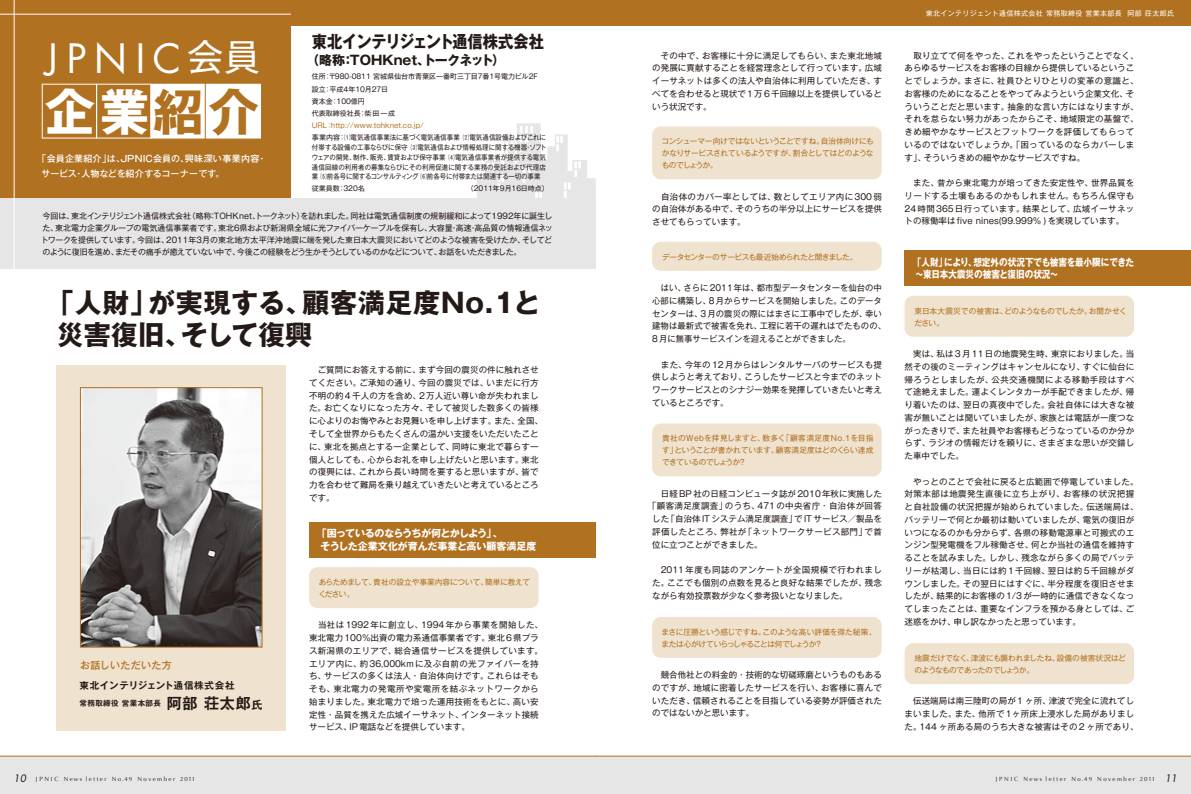
<style>
.page{position:relative;width:1191px;height:794px;background:#fff}
.page>*{position:absolute;margin:0;border:0;box-sizing:border-box;transform-origin:0 0}
.t1{font:49.8px "Gothic MB101 Pr 5 Bold 90 pv RKSJ H";color:#fff}
.t2{font:39.4px "Futura";letter-spacing:.205em;color:#fff}
.t3{font:27px/31.9px "Gothic MB101 Pr 5 Bold 90 pv RKSJ H";letter-spacing:.03em;color:#231916}
.t4{font:17px "Gothic MB101 Pr 5 Bold 90 pv RKSJ H";letter-spacing:-.03em;color:#231916;scale:.9 1}
.t5{font:13px "Gothic MB101 Pr 5 Bold 90 pv RKSJ H";color:#231916}
.t6{font:10px/12.4px "Gothic MB101 Pr 5 Bold 90 pv RKSJ H";color:#fff;scale:.86 1}
.t7{font:10px/12.4px "Gothic MB101 Pr 5 Bold 90 pv RKSJ H";letter-spacing:-.02em;color:#fff}
.t8{font:10px "Gothic MB101 Pr 5 Medium 90 pv RKSJ H";letter-spacing:.035em;color:#b07121}
.t9{font:9.5px "Gothic MB101 Pr 5 De Bold 90 pv RKSJ H";letter-spacing:.065em;color:#231916}
.t10{font:9px/14.9px "Gothic MB101 Pr 5 Medium 90 pv RKSJ H";letter-spacing:.02em;color:#fff}
.t11{font:8.5px/12.8px "Gothic MB101 Pr 5 Regular 90 pv RKSJ H";letter-spacing:.015em;color:#231916;text-align:justify}
.t12{font:8.5px "Gothic MB101 Pr 5 Regular 90 pv RKSJ H";letter-spacing:.04em;color:#231916}
.t13{font:8.5px "Gothic MB101 Pr 5 Regular 90 pv RKSJ H";letter-spacing:.035em;color:#231916}
.t14{font:8px/12px "Gothic MB101 Pr 5 Regular 90 pv RKSJ H";letter-spacing:-.045em;color:#231916;text-align:justify}
.t15{font:7.7px/11.9px "Gothic MB101 Pr 5 Regular 90 pv RKSJ H";letter-spacing:-.03em;color:#b07121}
.t16{font:7.7px "Gothic MB101 Pr 5 Regular 90 pv RKSJ H";letter-spacing:-.07em;color:#b07121}
.t17{font:7.5px "Gothic MB101 Pr 5 De Bold 90 pv RKSJ H";letter-spacing:.05em;color:#231916}
.t18{font:7px/9.9px "Gothic MB101 Pr 5 Regular 90 pv RKSJ H";color:#231916}
.t19{font:7px "Gothic MB101 Pr 5 Regular 90 pv RKSJ H";letter-spacing:.05em;color:#fff}
.t20{font:7px "Gothic MB101 Pr 5 Regular 90 pv RKSJ H";color:#b07121}
.t21{font:6px "Optima";letter-spacing:.25em;color:#231916}
.s1{font-family:"Gothic MB101 Pr 5 Regular 90 pv RKSJ H";font-size:36.7px}
.s2{color:#b07121}
.s3{font-size:15px}
.s4{font-size:11px}
.s5{font-family:"Futura";font-style:italic;font-size:10px}
</style>
<div class="page">
<div style="left:0;top:756px;width:595px;height:38px;background:#e6e6e7"></div>
<hr style="left:0;top:755px;width:595px;height:1px;background:#b07121">
<div style="left:0;top:0;width:291px;height:269px;background:#b07121"></div>
<div style="left:0;top:198px;width:595px;height:71px;background:#e6e6e7"></div>
<hr style="left:0;top:14px;width:291px;height:1px;background:#fff">
<hr style="left:14px;top:0;width:1px;height:282px;background:#fff">
<svg style="left:42px;top:83px;width:219px;height:56px"></svg>
<div style="left:291px;top:0;width:304px;height:25px;background:#b07121"></div>
<div style="left:595px;top:756px;width:596px;height:38px;background:#e6e6e7"></div>
<hr style="left:595px;top:755px;width:596px;height:1px;background:#b07121">
<svg style="left:477px;top:123px;width:119px;height:75px"></svg>
<hr style="left:595px;top:198px;width:1px;height:71px;background:#e6e6e7">
<div style="left:595px;top:0;width:596px;height:25px;background:#b07121"></div>
<div style="left:57px;top:366px;width:229px;height:364px;background:#efe2ce"></div>
<div style="left:309px;top:522px;width:286px;height:35px;background:#b07121"></div>
<div style="left:309px;top:567px;width:229px;height:41px;background:#efe2ce;border-radius:9px"></div>
<div style="left:652px;top:126px;width:229px;height:53px;background:#efe2ce;border-radius:9px"></div>
<div style="left:652px;top:242px;width:229px;height:29px;background:#efe2ce;border-radius:9px"></div>
<div style="left:652px;top:423px;width:229px;height:53px;background:#efe2ce;border-radius:9px"></div>
<div style="left:652px;top:617px;width:229px;height:41px;background:#efe2ce;border-radius:9px"></div>
<div style="left:904px;top:251px;width:287px;height:35px;background:#b07121"></div>
<div style="left:904px;top:296px;width:230px;height:41px;background:#efe2ce;border-radius:9px"></div>
<div style="left:904px;top:643px;width:230px;height:41px;background:#efe2ce;border-radius:9px"></div>
<svg style="left:80px;top:387px;width:183px;height:261px;background:#8e8b89"></svg>
<h2 class="t2" style="left:45px;top:31px;width:217px">JPNIC<span class="s1">会員</span></h2>
<h1 class="t1" style="left:45px;top:93px;width:215px">企業<span class="s2">紹介</span></h1>
<p class="t10" style="left:41px;top:152px;width:227px;text-indent:-4px">「会員企業紹介」は、JPNIC会員の、興味深い事業内容・サービス・人物などを紹介するコーナーです。</p>
<h3 class="t4" style="left:312px;top:36px;width:259px">東北インテリジェント通信株式会社</h3>
<h3 class="t5" style="left:306px;top:55px;width:201px">（略称：TOHKnet、トークネット）</h3>
<p class="t18" style="left:312px;top:72px;width:227px;line-height:12px">住所：〒980-0811 宮城県仙台市青葉区一番町三丁目7番1号電力ビル2F設立：平成4年10月27日<br>資本金：100億円<br>代表取締役社長：柴田一成</p>
<p class="t20" style="left:312px;top:122px;width:113px">URL：http://www.tohknet.co.jp/</p>
<p class="t18" style="left:312px;top:133px;width:236px;text-align:justify">事業内容：⑴電気通信事業法に基づく電気通信事業 ⑵電気通信設備およびこれに付帯する設備の工事ならびに保守 ⑶電気通信および情報処理に関する機器・ソフトウェアの開発、制作、販売、賃貸および保守事業 ⑷電気通信事業者が提供する電気通信回線の利用者の募集ならびにその利用促進に関する業務の受託および代理店業 ⑸前各号に関するコンサルティング ⑹前各号に付帯または関連する一切の事業</p>
<p class="t18" style="left:312px;top:185px;width:238px">従業員数：320名　　　　　　　　　　　　　　　（2011年9月16日時点）</p>
<p class="t14" style="left:41px;top:211px;width:513px">今回は、東北インテリジェント通信株式会社（略称：TOHKnet、トークネット）を訪れました。同社は電気通信制度の規制緩和によって1992年に誕生した、東北電力企業グループの電気通信事業者です。東北6県および新潟県全域に光ファイバーケーブルを保有し、大容量・高速・高品質の情報通信ネットワークを提供しています。今回は、2011年3月の東北地方太平洋沖地震に端を発した東日本大震災においてどのような被害を受けたか、そしてどのように復旧を進め、まだその痛手が癒えていない中で、今後この経験をどう生かそうとしているのかなどについて、お話をいただきました。</p>
<h3 class="t3" style="left:57px;top:290px;width:485px;text-indent:-10px">「人財」が実現する、顧客満足度No.1と災害復旧、そして復興</h3>
<p class="t8" style="left:80px;top:661px;width:93px">お話しいただいた方</p>
<p class="t9" style="left:80px;top:682px;width:157px">東北インテリジェント通信株式会社</p>
<p class="t17" style="left:80px;top:700px;width:184px">常務取締役 営業本部長 <span class="s3">阿部 荘太郎</span><span class="s4">氏</span></p>
<p class="t11" style="left:309px;top:365px;width:235px;text-align:left">　ご質問にお答えする前に、まず今回の震災の件に触れさせてください。ご承知の通り、今回の震災では、いまだに行方不明の約4千人の方を含め、2万人近い尊い命が失われました。お亡くなりになった方々、そして被災した数多くの皆様に心よりのお悔やみとお見舞いを申し上げます。また、全国、そして全世界からもたくさんの温かい支援をいただいたことに、東北を拠点とする一企業として、同時に東北で暮らす一個人としても、心からお礼を申し上げたいと思います。東北の復興には、これから長い時間を要すると思いますが、皆で力を合わせて難局を乗り越えていきたいと考えているところです。</p>
<p class="t7" style="left:320px;top:528px;width:217px;text-indent:-4px">「困っているのならうちが何とかしよう」、<br>そうした企業文化が育んだ事業と高い顧客満足度</p>
<p class="t15" style="left:318px;top:577px;width:213px">あらためまして、貴社の設立や事業内容について、簡単に教えてください。</p>
<p class="t11" style="left:309px;top:620px;width:235px;text-align:left">　当社は1992年に創立し、1994年から事業を開始した、東北電力100％出資の電力系通信事業者です。東北6県プラス新潟県のエリアで、総合通信サービスを提供しています。エリア内に、約36,000kmに及ぶ自前の光ファイバーを持ち、サービスの多くは法人・自治体向けです。これらはそもそも、東北電力の発電所や変電所を結ぶネットワークから始まりました。東北電力で培った運用技術をもとに、高い安定性・品質を携えた広域イーサネット、インターネット接続サービス、IP電話などを提供しています。</p>
<p class="t11" style="left:652px;top:50px;width:231px">　その中で、お客様に十分に満足してもらい、また東北地域の発展に貢献することを経営理念として行っています。広域イーサネットは多くの法人や自治体に利用していただき、すべてを合わせると現状で1万6千回線以上を提供しているという状況です。</p>
<p class="t15" style="left:661px;top:137px;width:214px;text-align:justify">コンシューマー向けではないということですね。自治体向けにもかなりサービスされているようですが、割合としてはどのようなものでしょうか。</p>
<p class="t11" style="left:652px;top:191px;width:231px">　自治体のカバー率としては、数としてエリア内に300弱の自治体がある中で、そのうちの半分以上にサービスを提供させてもらっています。</p>
<p class="t16" style="left:662px;top:254px;width:197px">データセンターのサービスも最近始められたと聞きました。</p>
<p class="t11" style="left:652px;top:283px;width:235px;text-align:left;text-indent:9px">はい、さらに2011年は、都市型データセンターを仙台の中心部に構築し、8月からサービスを開始しました。このデータセンターは、3月の震災の際にはまさに工事中でしたが、幸い建物は最新式で被害を免れ、工程に若干の遅れはでたものの、<br>8月に無事サービスインを迎えることができました。</p>
<p class="t11" style="left:652px;top:359px;width:231px">　また、今年の12月からはレンタルサーバのサービスも提供しようと考えており、こうしたサービスと今までのネットワークサービスとのシナジー効果を発揮していきたいと考えているところです。</p>
<p class="t15" style="left:662px;top:433px;width:213px;text-align:justify">貴社のWebを拝見しますと、数多く「顧客満足度No.1を目指す」ということが書かれています。顧客満足度はどのくらい達成できているのでしょうか？</p>
<p class="t11" style="left:652px;top:488px;width:231px">　日経BP社の日経コンピュータ誌が2010年秋に実施した</p>
<p class="t12" style="left:648px;top:503px;width:235px">「顧客満足度調査」のうち、471の中央省庁・自治体が回答</p>
<p class="t11" style="left:652px;top:514px;width:231px">した「自治体ITシステム満足度調査」でITサービス／製品を</p>
<p class="t13" style="left:652px;top:528px;width:231px">評価したところ、弊社が「ネットワークサービス部門」で首</p>
<p class="t11" style="left:652px;top:539px;width:112px">位に立つことができました。</p>
<p class="t11" style="left:652px;top:565px;width:231px">　2011年度も同誌のアンケートが全国規模で行われました。ここでも個別の点数を見ると良好な結果でしたが、残念ながら有効投票数が少なく参考扱いとなりました。</p>
<p class="t15" style="left:661px;top:627px;width:216px">まさに圧勝という感じですね。このような高い評価を得た秘策、または心がけていらっしゃることは何でしょうか？</p>
<p class="t11" style="left:652px;top:669px;width:231px">　競合他社との料金的・技術的な切磋琢磨というものもあるのですが、地域に密着したサービスを行い、お客様に喜んでいただき、信頼されることを目指している姿勢が評価されたのではないかと思います。</p>
<p class="t19" style="left:915px;top:11px;width:260px">　 東北インテリジェント通信株式会社 常務取締役 営業本部長　阿部 荘太郎氏</p>
<p class="t11" style="left:904px;top:50px;width:235px;text-align:left">　取り立てて何をやった、これをやったということでなく、あらゆるサービスをお客様の目線から提供しているということでしょうか。まさに、社員ひとりひとりの変革の意識と、お客様のためになることをやってみようという企業文化、そういうことだと思います。抽象的な言い方にはなりますが、それを怠らない努力があったからこそ、地域限定の基盤で、きめ細やかなサービスとフットワークを評価してもらっているのではないでしょうか。「困っているのならカバーします」、そういうきめの細やかなサービスですね。</p>
<p class="t11" style="left:904px;top:178px;width:231px">　また、昔から東北電力が培ってきた安定性や、世界品質をリードする土壌もあるのかもしれません。もちろん保守も24時間365日行っています。結果として、広域イーサネットの稼働率はfive nines(99.999％ )を実現しています。</p>
<p class="t6" style="left:912px;top:257px;width:259px">「人財」により、想定外の状況下でも被害を最小限にできた～東日本大震災の被害と復旧の状況～</p>
<p class="t15" style="left:914px;top:306px;width:214px">東日本大震災での被害は、どのようなものでしたか。お聞かせください。</p>
<p class="t11" style="left:904px;top:348px;width:231px">　実は、私は3月11日の地震発生時、東京におりました。当然その後のミーティングはキャンセルになり、すぐに仙台に帰ろうとしましたが、公共交通機関による移動手段はすべて途絶えました。運よくレンタカーが手配できましたが、帰り着いたのは、翌日の真夜中でした。会社自体には大きな被害が無いことは聞いていましたが、家族とは電話が一度つながったきりで、また社員やお客様もどうなっているのか分からず、ラジオの情報だけを頼りに、さまざまな思いが交錯した車中でした。</p>
<p class="t11" style="left:904px;top:476px;width:235px;text-align:left">　やっとのことで会社に戻ると広範囲で停電していました。対策本部は地震発生直後に立ち上がり、お客様の状況把握と自社設備の状況把握が始められていました。伝送端局は、バッテリーで何とか最初は動いていましたが、電気の復旧がいつになるのかも分からず、各県の移動電源車と可搬式のエンジン型発電機をフル稼働させ、何とか当社の通信を維持することを試みました。しかし、残念ながら多くの局でバッテリーが枯渇し、当日には約1千回線、翌日は約5千回線がダウンしました。その翌日にはすぐに、半分程度を復旧させましたが、結果的にお客様の1/3が一時的に通信できなくなってしまったことは、重要なインフラを預かる身としては、ご迷惑をかけ、申し訳なかったと思っています。</p>
<p class="t15" style="left:914px;top:653px;width:213px">地震だけでなく、津波にも襲われましたね。設備の被害状況はどのようなものであったのでしょうか。</p>
<p class="t11" style="left:904px;top:696px;width:235px;text-align:left">　伝送端局は南三陸町の局が1 ヶ所、津波で完全に流れてしまいました。また、他所で1ヶ所床上浸水した局がありました。144 ヶ所ある局のうち大きな被害はその2 ヶ所であり、</p>
<p class="t21" style="left:14px;top:776px;width:183px"><span class="s5">10</span> JPNIC News letter No.49 November 2011</p>
<p class="t21" style="left:995px;top:776px;width:183px">JPNIC News letter No.49 November 2011 <span class="s5">11</span></p>
</div>
